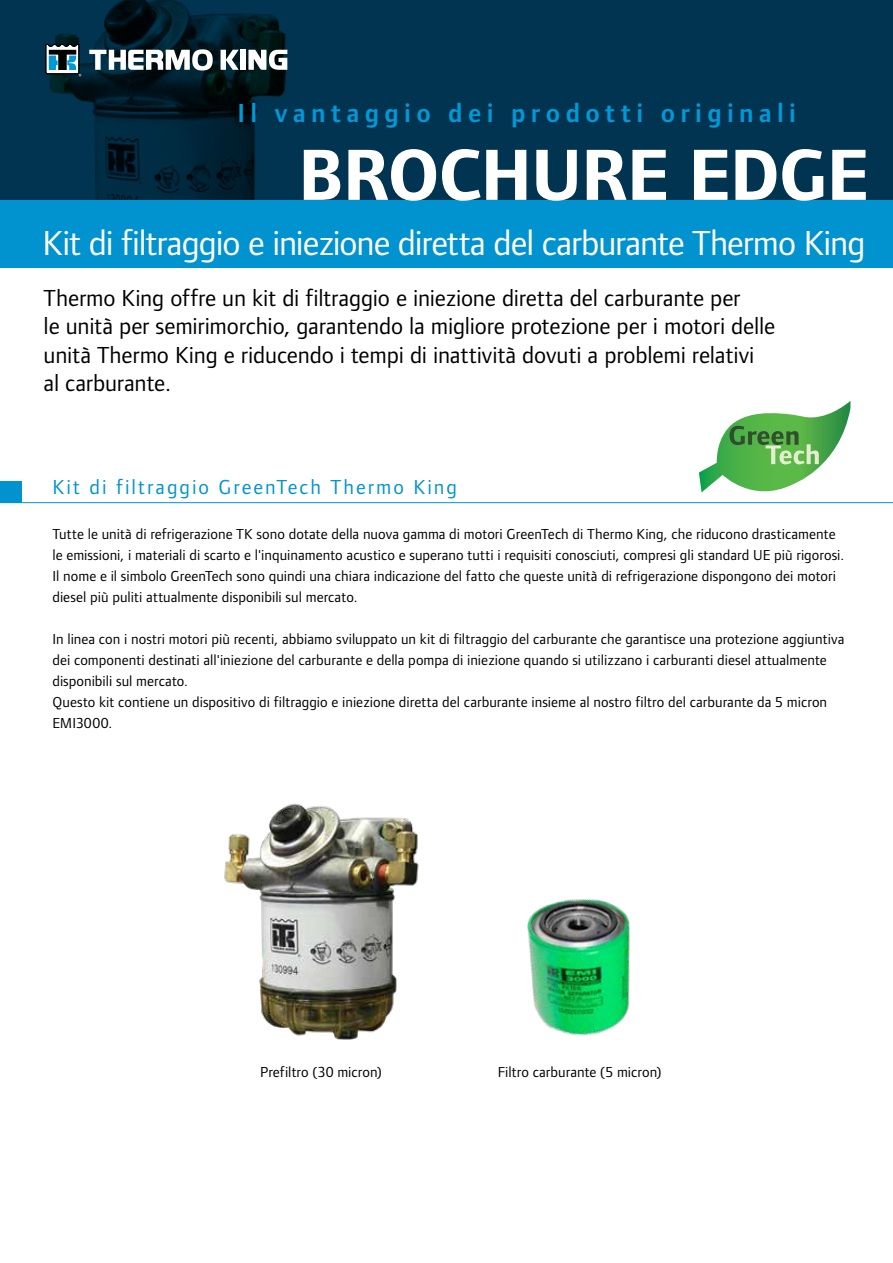
<style>
.page{position:relative;width:893px;height:1263px;background:#fff}
.page>*{position:absolute;margin:0;border:0;box-sizing:border-box;transform-origin:0 0}
.t1{font:700 75px "Foundry Form Sans";letter-spacing:-.01em;color:#fff}
.t2{font:36px "Foundry Form Sans";letter-spacing:-.025em;color:#fff}
.t3{font:600 27px "Foundry Form Sans";letter-spacing:.195em;color:#0099d8}
.t4{font:24px/28.5px "Foundry Form Sans";letter-spacing:-.005em;color:#000}
.t5{font:21px "Foundry Form Sans";letter-spacing:.1em;color:#0093d0}
.t6{font:15px/21px "Foundry Form Sans";letter-spacing:.005em;color:#000}
</style>
<div class="page">
<div style="left:0;top:197px;width:893px;height:71px;background:#0093d0"></div>
<hr style="left:0;top:502px;width:893px;height:1px;background:#0093d0">
<div style="left:0;top:481px;width:22px;height:22px;background:#0093d0"></div>
<img style="left:224px;top:803px;width:195px;height:237px">
<img style="left:527px;top:899px;width:103px;height:137px">
<div style="left:0;top:0;width:893px;height:200px;background:#003450"></div>
<img style="left:50px;top:0;width:238px;height:200px">
<svg style="left:699px;top:401px;width:151px;height:103px"></svg>
<svg style="left:89px;top:49px;width:124px;height:21px;background:#97a3a8"></svg>
<svg style="left:221px;top:50px;width:18px;height:20px"></svg>
<div style="left:240px;top:50px;width:6px;height:20px;background:#fff"></div>
<svg style="left:248px;top:50px;width:39px;height:20px"></svg>
<svg style="left:45px;top:44px;width:36px;height:32px"></svg>
<h3 class="t3" style="left:238px;top:97px;width:560px">Il vantaggio dei prodotti originali</h3>
<h1 class="t1" style="left:298px;top:131px;width:572px">BROCHURE EDGE</h1>
<h2 class="t2" style="left:43px;top:222px;width:824px">Kit di filtraggio e iniezione diretta del carburante Thermo King</h2>
<p class="t4" style="left:44px;top:283px;width:733px">Thermo King offre un kit di filtraggio e iniezione diretta del carburante per<br>le unità per semirimorchio, garantendo la migliore protezione per i motori delle unità Thermo King e riducendo i tempi di inattività dovuti a problemi relativi al carburante.</p>
<h3 class="t5" style="left:52px;top:475px;width:406px">Kit di filtraggio GreenTech Thermo King</h3>
<p class="t6" style="left:52px;top:524px;width:793px">Tutte le unità di refrigerazione TK sono dotate della nuova gamma di motori GreenTech di Thermo King, che riducono drasticamente le emissioni, i materiali di scarto e l'inquinamento acustico e superano tutti i requisiti conosciuti, compresi gli standard UE più rigorosi.<br>Il nome e il simbolo GreenTech sono quindi una chiara indicazione del fatto che queste unità di refrigerazione dispongono dei motori diesel più puliti attualmente disponibili sul mercato.</p>
<p class="t6" style="left:52px;top:629px;width:794px">In linea con i nostri motori più recenti, abbiamo sviluppato un kit di filtraggio del carburante che garantisce una protezione aggiuntiva dei componenti destinati all'iniezione del carburante e della pompa di iniezione quando si utilizzano i carburanti diesel attualmente disponibili sul mercato.<br>Questo kit contiene un dispositivo di filtraggio e iniezione diretta del carburante insieme al nostro filtro del carburante da 5 micron EMI3000.</p>
<p class="t6" style="left:260px;top:1061px;width:123px">Prefiltro (30 micron)</p>
<p class="t6" style="left:498px;top:1061px;width:165px">Filtro carburante (5 micron)</p>
</div>
